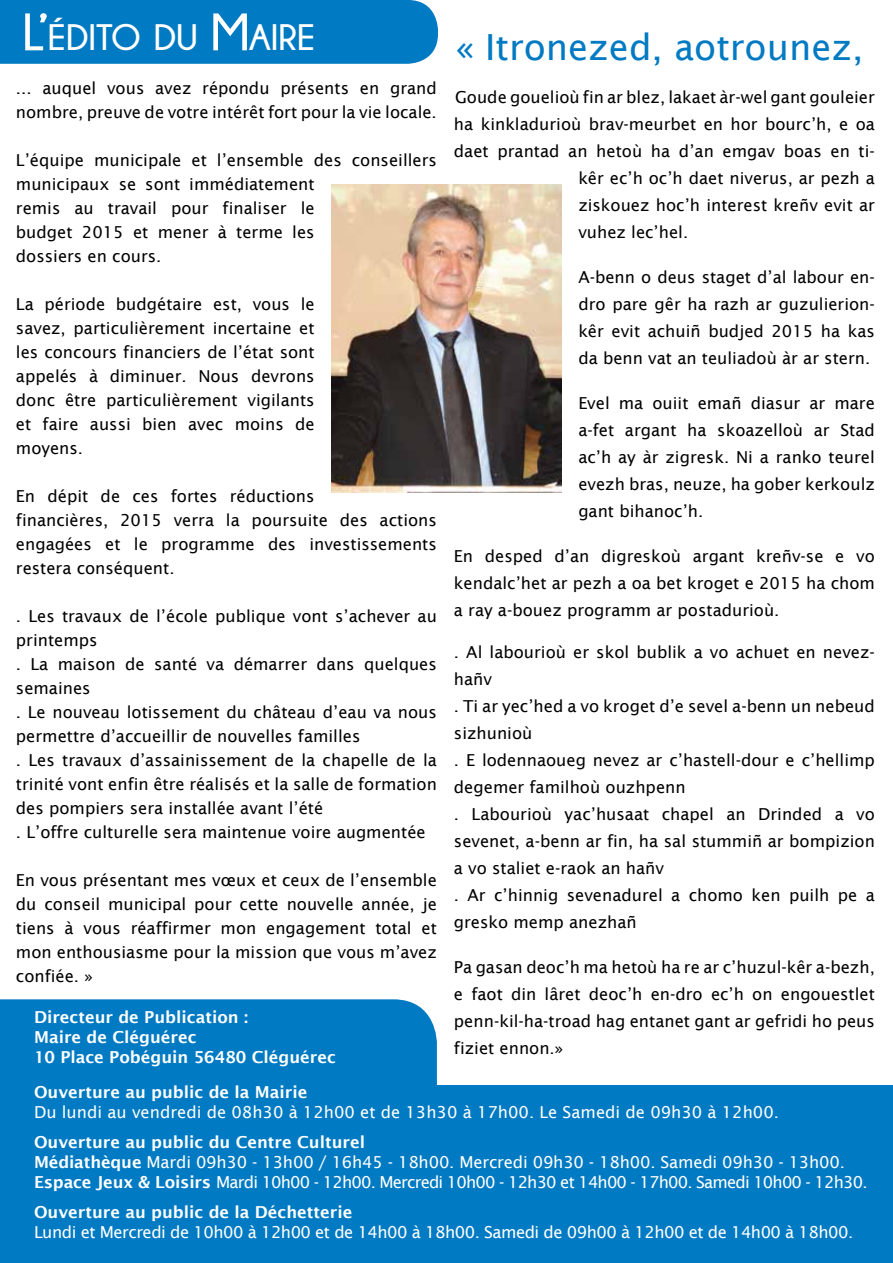
<style>
.page{position:relative;width:893px;height:1263px;background:#fff}
.page>*{position:absolute;margin:0;border:0;box-sizing:border-box;transform-origin:0 0}
.t1{font:700 36.75px "Champagne&Limousines";color:#fff}
.t2{font:36px "Lucida Sans";color:#007ac2}
.t3{font:16.5px/24px "Lucida Sans";color:#000;text-align:justify}
.t4{font:16.5px/19.8px "Lucida Sans";letter-spacing:-.05em;color:#fff}
.t5{font:600 16.5px/19.8px "Lucida Sans";color:#fff}
.t6{font:16.5px "Lucida Sans";letter-spacing:-.03em;color:#fff}
.t7{font:16.5px "Lucida Sans";color:#fff}
.s1{font-size:52.5px}
.s2{font-weight:600}
</style>
<div class="page">
<div style="left:1px;top:999px;width:436px;height:86px;background:#007ac2"></div>
<hr style="left:0;top:495px;width:1px;height:768px;background:#007ac2">
<div style="left:0;top:0;width:438px;height:64px;background:#007ac2"></div>
<div style="left:0;top:1085px;width:893px;height:178px;background:#007ac2"></div>
<div style="left:17px;top:1010px;width:320px;height:75px;background:#007ac2"></div>
<img style="left:332px;top:184px;width:229px;height:308px">
<h1 class="t1" style="left:22px;top:17px;width:294px"><span class="s1">L’</span>ÉDITO DU <span class="s1">M</span>AIRE</h1>
<p class="t3" style="left:16px;top:76px;width:422px">... auquel vous avez répondu présents en grand nombre, preuve de votre intérêt fort pour la vie locale.</p>
<p class="t3" style="left:16px;top:148px;width:422px;text-align:left">L’équipe municipale et l’ensemble des conseillers municipaux se sont immédiatement<br>remis au travail pour finaliser le<br>budget 2015 et mener à terme les<br>dossiers en cours.</p>
<p class="t3" style="left:16px;top:292px;width:300px">La période budgétaire est, vous le savez, particulièrement incertaine et les concours financiers de l’état sont appelés à diminuer. Nous devrons donc être particulièrement vigilants et faire aussi bien avec moins de moyens.</p>
<p class="t3" style="left:16px;top:484px;width:422px;text-align:left">En dépit de ces fortes réductions<br>financières, 2015 verra la poursuite des actions engagées et le programme des investissements restera conséquent.</p>
<p class="t3" style="left:16px;top:604px;width:422px;text-align:left">. Les travaux de l’école publique vont s’achever au printemps<br>. La maison de santé va démarrer dans quelques semaines<br>. Le nouveau lotissement du château d’eau va nous permettre d’accueillir de nouvelles familles<br>. Les travaux d’assainissement de la chapelle de la trinité vont enfin être réalisés et la salle de formation des pompiers sera installée avant l’été<br>. L’offre culturelle sera maintenue voire augmentée</p>
<p class="t3" style="left:16px;top:868px;width:422px">En vous présentant mes vœux et ceux de l’ensemble du conseil municipal pour cette nouvelle année, je tiens à vous réaffirmer mon engagement total et mon enthousiasme pour la mission que vous m’avez confiée. »</p>
<h2 class="t2" style="left:455px;top:26px;width:410px">« Itronezed, aotrounez,</h2>
<p class="t3" style="left:455px;top:85px;width:421px">Goude gouelioù fin ar blez, lakaet àr-wel gant gouleier</p>
<p class="t3" style="left:454px;top:112px;width:422px">ha kinkladurioù brav-meurbet en hor bourc’h, e oa</p>
<p class="t3" style="left:454px;top:139px;width:422px">daet prantad an hetoù ha d’an emgav boas en ti-</p>
<p class="t3" style="left:578px;top:166px;width:298px">kêr ec’h oc’h daet niverus, ar pezh a</p>
<p class="t3" style="left:578px;top:193px;width:298px">ziskouez hoc’h interest kreñv evit ar</p>
<p class="t3" style="left:578px;top:220px;width:111px">vuhez lec’hel.</p>
<p class="t3" style="left:578px;top:264px;width:298px;line-height:27px">A-benn o deus staget d’al labour en&shy;dro pare gêr ha razh ar guzulierion&shy;kêr evit achuiñ budjed 2015 ha kas da benn vat an teuliadoù àr ar stern.</p>
<p class="t3" style="left:578px;top:390px;width:298px;line-height:27px">Evel ma ouiit emañ diasur ar mare a-fet argant ha skoazelloù ar Stad ac’h ay àr zigresk. Ni a ranko teurel evezh bras, neuze, ha gober kerkoulz gant bihanoc’h.</p>
<p class="t3" style="left:454px;top:543px;width:422px;line-height:27px">En desped d’an digreskoù argant kreñv-se e vo kendalc’het ar pezh a oa bet kroget e 2015 ha chom a ray a-bouez programm ar postadurioù.</p>
<p class="t3" style="left:454px;top:639px;width:422px;line-height:27px;text-align:left">. Al labourioù er skol bublik a vo achuet en nevez&shy;hañv<br>. Ti ar yec’hed a vo kroget d’e sevel a-benn un nebeud sizhunioù<br>. E lodennaoueg nevez ar c’hastell-dour e c’hellimp degemer familhoù ouzhpenn<br>. Labourioù yac’husaat chapel an Drinded a vo sevenet, a-benn ar fin, ha sal stummiñ ar bompizion a vo staliet e-raok an hañv<br>. Ar c’hinnig sevenadurel a chomo ken puilh pe a gresko memp anezhañ</p>
<p class="t3" style="left:454px;top:954px;width:422px;line-height:27px">Pa gasan deoc’h ma hetoù ha re ar c’huzul-kêr a-bezh, e faot din lâret deoc’h en-dro ec’h on engouestlet penn-kil-ha-troad hag entanet gant ar gefridi ho peus fiziet ennon.»</p>
<p class="t5" style="left:34px;top:1007px;width:303px">Directeur de Publication :<br>Maire de Cléguérec<br>10 Place Pobéguin 56480 Cléguérec</p>
<p class="t5" style="left:34px;top:1082px;width:275px">Ouverture au public de la Mairie</p>
<p class="t7" style="left:34px;top:1103px;width:746px">Du lundi au vendredi de 08h30 à 12h00 et de 13h30 à 17h00. Le Samedi de 09h30 à 12h00.</p>
<p class="t4" style="left:34px;top:1133px;width:835px"><span class="s2">Ouverture au public du Centre Culturel<br>Médiathèque</span> Mardi 09h30 - 13h00 / 16h45 - 18h00. Mercredi 09h30 - 18h00. Samedi 09h30 - 13h00.<br><span class="s2">Espace Jeux &amp; Loisirs</span> Mardi 10h00 - 12h00. Mercredi 10h00 - 12h30 et 14h00 - 17h00. Samedi 10h00 - 12h30.</p>
<p class="t5" style="left:34px;top:1202px;width:320px">Ouverture au public de la Déchetterie</p>
<p class="t6" style="left:34px;top:1223px;width:821px">Lundi et Mercredi de 10h00 à 12h00 et de 14h00 à 18h00. Samedi de 09h00 à 12h00 et de 14h00 à 18h00.</p>
</div>
